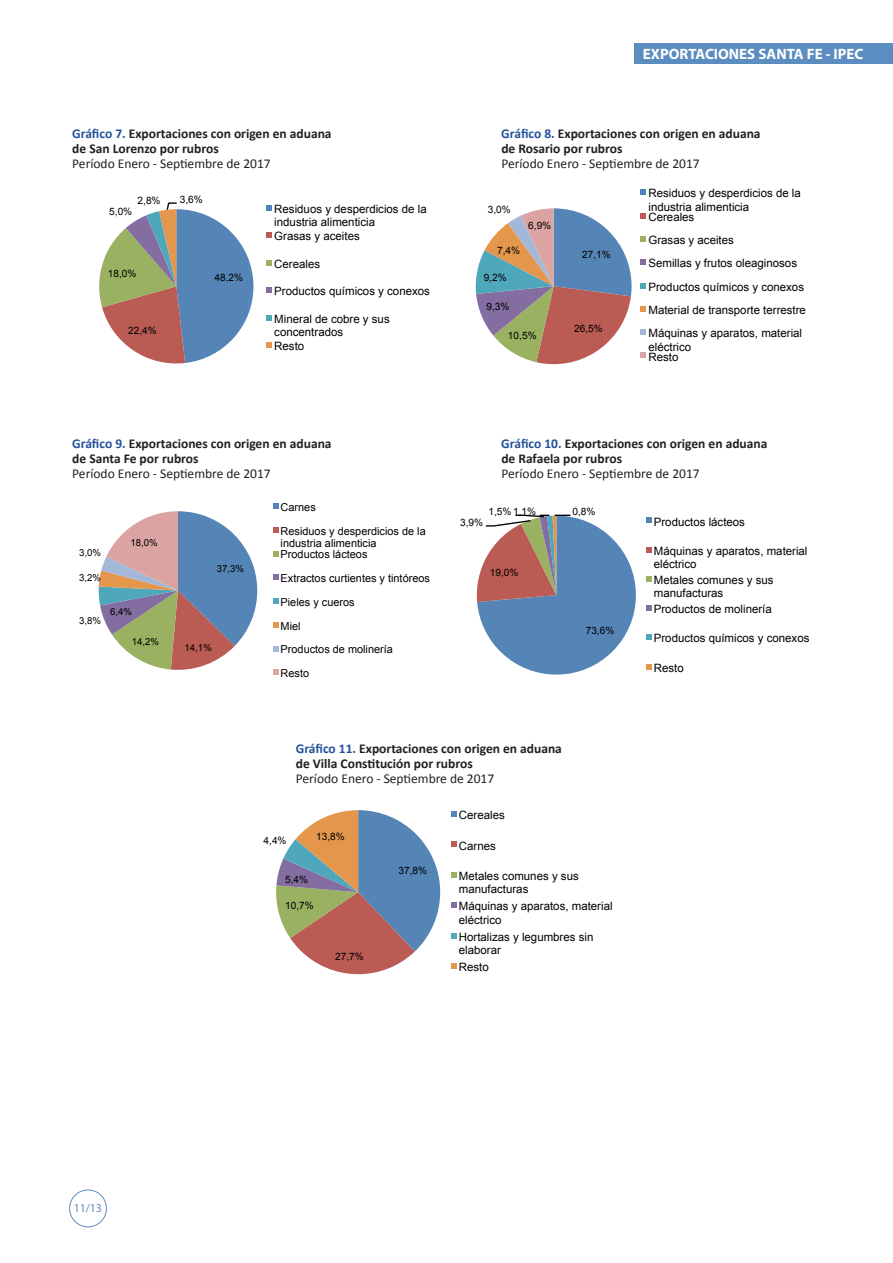
<style>
.page{position:relative;width:893px;height:1263px;background:#fff}
.page>*{position:absolute;margin:0;border:0;box-sizing:border-box;transform-origin:0 0}
.t1{font:700 15px "Myriad Pro";color:#fff}
.Texto{font:700 13.5px "Calibri";color:#231f20}
.Texto-2{font:13.5px "Calibri";color:#231f20}
.t2{font:12px "Myriad Pro";color:#5c8dc0}
.t3{font:11.55px/13.5px "Arial";color:#000}
.t4{font:10.95px/23.7px "Arial";color:#000}
.t5{font:10.2px "Arial";color:#000}
.t6{font:9.6px "Arial";color:#000}
.s1{color:#24529b}
</style>
<div class="page">
<div style="left:69px;top:1189px;width:38px;height:38px;border:1px solid #5c8dc0;border-radius:50%"></div>
<div style="left:634px;top:43px;width:259px;height:21px;background:#5c8dc0"></div>
<svg style="left:99px;top:202px;width:154px;height:162px"></svg>
<svg style="left:266px;top:205px;width:6px;height:5px"></svg>
<svg style="left:266px;top:232px;width:6px;height:6px"></svg>
<svg style="left:266px;top:260px;width:6px;height:6px"></svg>
<svg style="left:266px;top:287px;width:6px;height:6px"></svg>
<svg style="left:266px;top:315px;width:6px;height:6px"></svg>
<svg style="left:266px;top:342px;width:6px;height:6px"></svg>
<svg style="left:475px;top:208px;width:157px;height:157px"></svg>
<svg style="left:640px;top:189px;width:6px;height:6px"></svg>
<svg style="left:640px;top:213px;width:6px;height:5px"></svg>
<svg style="left:640px;top:236px;width:6px;height:6px"></svg>
<svg style="left:640px;top:259px;width:6px;height:6px"></svg>
<svg style="left:640px;top:283px;width:6px;height:5px"></svg>
<svg style="left:640px;top:306px;width:6px;height:6px"></svg>
<svg style="left:640px;top:329px;width:6px;height:6px"></svg>
<svg style="left:640px;top:353px;width:6px;height:5px"></svg>
<svg style="left:98px;top:511px;width:159px;height:159px"></svg>
<svg style="left:273px;top:503px;width:5px;height:6px"></svg>
<svg style="left:273px;top:527px;width:5px;height:5px"></svg>
<svg style="left:273px;top:551px;width:5px;height:5px"></svg>
<svg style="left:273px;top:574px;width:5px;height:6px"></svg>
<svg style="left:273px;top:598px;width:5px;height:6px"></svg>
<svg style="left:273px;top:622px;width:5px;height:6px"></svg>
<svg style="left:273px;top:646px;width:5px;height:5px"></svg>
<svg style="left:273px;top:670px;width:5px;height:5px"></svg>
<svg style="left:476px;top:514px;width:160px;height:161px"></svg>
<svg style="left:646px;top:518px;width:6px;height:5px"></svg>
<svg style="left:646px;top:547px;width:6px;height:5px"></svg>
<svg style="left:646px;top:576px;width:6px;height:6px"></svg>
<svg style="left:646px;top:605px;width:6px;height:6px"></svg>
<svg style="left:646px;top:634px;width:6px;height:6px"></svg>
<svg style="left:646px;top:664px;width:6px;height:5px"></svg>
<svg style="left:276px;top:810px;width:164px;height:165px"></svg>
<svg style="left:451px;top:811px;width:6px;height:6px"></svg>
<svg style="left:451px;top:841px;width:6px;height:6px"></svg>
<svg style="left:451px;top:872px;width:6px;height:6px"></svg>
<svg style="left:451px;top:902px;width:6px;height:6px"></svg>
<svg style="left:451px;top:933px;width:6px;height:5px"></svg>
<svg style="left:451px;top:963px;width:6px;height:6px"></svg>
<p class="t1" style="left:643px;top:44px;width:222px">EXPORTACIONES SANTA FE - IPEC</p>
<p class="Texto" style="left:72px;top:125px;width:261px"><span class="s1">Gráfico 7.</span> Exportaciones con origen en aduana</p>
<p class="Texto" style="left:501px;top:125px;width:261px"><span class="s1">Gráfico 8.</span> Exportaciones con origen en aduana</p>
<p class="Texto" style="left:72px;top:140px;width:148px">de San Lorenzo por rubros</p>
<p class="Texto" style="left:501px;top:140px;width:123px">de Rosario por rubros</p>
<p class="Texto-2" style="left:72px;top:155px;width:200px">Período Enero - Septiembre de 2017</p>
<p class="Texto-2" style="left:501px;top:155px;width:200px">Período Enero - Septiembre de 2017</p>
<p class="t5" style="left:138px;top:194px;width:25px">2,8%</p>
<p class="t5" style="left:180px;top:193px;width:25px">3,6%</p>
<p class="t5" style="left:109px;top:205px;width:25px">5,0%</p>
<p class="t5" style="left:108px;top:267px;width:30px">18,0%</p>
<p class="t5" style="left:128px;top:324px;width:30px">22,4%</p>
<p class="t5" style="left:215px;top:271px;width:30px">48,2%</p>
<p class="t3" style="left:274px;top:202px;width:154px">Residuos y desperdicios de la industria alimenticia<br>Grasas y aceites</p>
<p class="t3" style="left:274px;top:257px;width:47px">Cereales</p>
<p class="t3" style="left:274px;top:285px;width:157px">Productos químicos y conexos</p>
<p class="t3" style="left:274px;top:312px;width:117px">Mineral de cobre y sus concentrados<br>Resto</p>
<p class="t5" style="left:488px;top:203px;width:25px">3,0%</p>
<p class="t5" style="left:497px;top:243px;width:25px">7,4%</p>
<p class="t5" style="left:484px;top:270px;width:25px">9,2%</p>
<p class="t5" style="left:486px;top:300px;width:25px">9,3%</p>
<p class="t5" style="left:528px;top:219px;width:25px">6,9%</p>
<p class="t5" style="left:508px;top:328px;width:30px">10,5%</p>
<p class="t5" style="left:582px;top:247px;width:30px">27,1%</p>
<p class="t5" style="left:574px;top:322px;width:30px">26,5%</p>
<p class="t3" style="left:648px;top:187px;width:154px">Residuos y desperdicios de la industria alimenticia</p>
<p class="t3" style="left:648px;top:205px;width:159px;line-height:23.2px">Cereales<br>Grasas y aceites<br>Semillas y frutos oleaginosos<br>Productos químicos y conexos<br>Material de transporte terrestre<br>Máquinas y aparatos, material</p>
<p class="t3" style="left:648px;top:342px;width:44px;line-height:9.8px">eléctrico<br>Resto</p>
<p class="Texto" style="left:72px;top:435px;width:261px"><span class="s1">Gráfico 9.</span> Exportaciones con origen en aduana</p>
<p class="Texto" style="left:501px;top:435px;width:268px"><span class="s1">Gráfico 10.</span> Exportaciones con origen en aduana</p>
<p class="Texto" style="left:72px;top:450px;width:128px">de Santa Fe por rubros</p>
<p class="Texto" style="left:501px;top:450px;width:122px">de Rafaela por rubros</p>
<p class="Texto-2" style="left:72px;top:465px;width:200px">Período Enero - Septiembre de 2017</p>
<p class="Texto-2" style="left:501px;top:465px;width:200px">Período Enero - Septiembre de 2017</p>
<p class="t6" style="left:79px;top:546px;width:23px">3,0%</p>
<p class="t6" style="left:79px;top:571px;width:23px">3,2%</p>
<p class="t6" style="left:131px;top:536px;width:29px">18,0%</p>
<p class="t6" style="left:79px;top:615px;width:23px">3,8%</p>
<p class="t6" style="left:110px;top:606px;width:23px">6,4%</p>
<p class="t6" style="left:132px;top:635px;width:29px">14,2%</p>
<p class="t6" style="left:217px;top:562px;width:29px">37,3%</p>
<p class="t6" style="left:185px;top:642px;width:29px">14,1%</p>
<p class="t4" style="left:281px;top:495px;width:147px">Carnes<br>Residuos y desperdicios de la</p>
<p class="t4" style="left:281px;top:538px;width:97px;line-height:10.9px">industria alimenticia<br>Productos lácteos</p>
<p class="t4" style="left:281px;top:566px;width:151px">Extractos curtientes y tintóreos<br>Pieles y cueros<br>Miel<br>Productos de molinería<br>Resto</p>
<p class="t5" style="left:488px;top:505px;width:49px">1,5% 1,1%</p>
<p class="t5" style="left:572px;top:505px;width:25px">0,8%</p>
<p class="t5" style="left:460px;top:516px;width:25px">3,9%</p>
<p class="t5" style="left:490px;top:566px;width:30px">19,0%</p>
<p class="t5" style="left:586px;top:624px;width:30px">73,6%</p>
<p class="Texto" style="left:296px;top:740px;width:268px"><span class="s1">Gráfico 11.</span> Exportaciones con origen en aduana</p>
<p class="Texto" style="left:296px;top:755px;width:178px">de Villa Constitución por rubros</p>
<p class="Texto-2" style="left:296px;top:770px;width:200px">Período Enero - Septiembre de 2017</p>
<p class="t5" style="left:264px;top:834px;width:25px">4,4%</p>
<p class="t5" style="left:316px;top:830px;width:30px">13,8%</p>
<p class="t5" style="left:285px;top:873px;width:25px">5,4%</p>
<p class="t5" style="left:285px;top:899px;width:30px">10,7%</p>
<p class="t5" style="left:335px;top:950px;width:30px">27,7%</p>
<p class="t5" style="left:399px;top:863px;width:30px">37,8%</p>
<p class="t3" style="left:459px;top:808px;width:47px">Cereales</p>
<p class="t3" style="left:459px;top:839px;width:38px">Carnes</p>
<p class="t3" style="left:459px;top:869px;width:121px">Metales comunes y sus manufacturas</p>
<p class="t3" style="left:459px;top:899px;width:155px">Máquinas y aparatos, material eléctrico</p>
<p class="t3" style="left:459px;top:930px;width:136px">Hortalizas y legumbres sin elaborar</p>
<p class="t3" style="left:459px;top:960px;width:31px">Resto</p>
<p class="t3" style="left:654px;top:515px;width:93px">Productos lácteos</p>
<p class="t3" style="left:654px;top:544px;width:155px">Máquinas y aparatos, material eléctrico</p>
<p class="t3" style="left:654px;top:573px;width:121px">Metales comunes y sus manufacturas</p>
<p class="t3" style="left:654px;top:602px;width:119px">Productos de molinería</p>
<p class="t3" style="left:654px;top:632px;width:157px">Productos químicos y conexos</p>
<p class="t3" style="left:654px;top:661px;width:31px">Resto</p>
<p class="t2" style="left:74px;top:1201px;width:30px">11/13</p>
</div>
